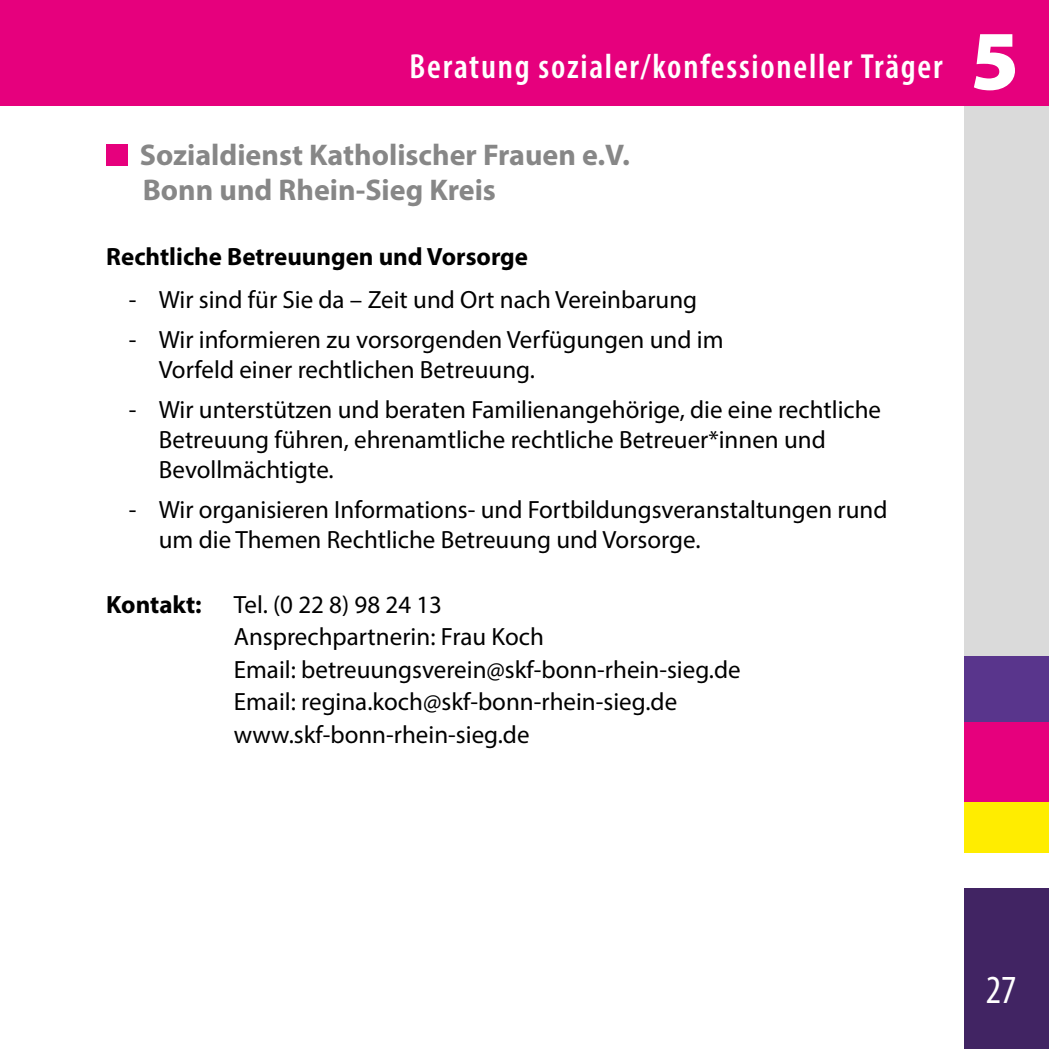
<style>
.page{position:relative;width:1049px;height:1049px;background:#fff}
.page>*{position:absolute;margin:0;border:0;box-sizing:border-box;transform-origin:0 0}
.t1{font:900 85px "Myriad Pro";color:#fff}
.t2{font:condensed 40px "Myriad Pro";color:#fff}
.t3{font:600 condensed 35px "Myriad Pro";letter-spacing:.05em;color:#fff}
.t4{font:700 30px/35px "Myriad Pro";color:#878787}
.t5{font:25px/30px "Myriad Pro";color:#000}
.t6{font:700 25px "Myriad Pro";color:#000}
</style>
<div class="page">
<div style="left:964px;top:99px;width:85px;height:584px;background:#dadada"></div>
<div style="left:0;top:0;width:1049px;height:106px;background:#e6007d"></div>
<div style="left:964px;top:656px;width:85px;height:66px;background:#59358c"></div>
<div style="left:964px;top:722px;width:85px;height:80px;background:#e6007d"></div>
<div style="left:964px;top:802px;width:85px;height:51px;background:#ffed00"></div>
<div style="left:964px;top:888px;width:85px;height:161px;background:#412463"></div>
<div style="left:106px;top:144px;width:22px;height:21px;background:#e6007d"></div>
<h3 class="t3" style="left:409px;top:44px;width:535px">Beratung sozialer/konfessioneller Träger</h3>
<p class="t4" style="left:140px;top:137px;width:492px">Sozialdienst Katholischer Frauen e.V.<br>Bonn und Rhein-Sieg Kreis</p>
<p class="t6" style="left:106px;top:240px;width:423px">Rechtliche Betreuungen und Vorsorge</p>
<p class="t5" style="left:129px;top:284px;width:570px">- Wir sind für Sie da – Zeit und Ort nach Vereinbarung</p>
<p class="t5" style="left:159px;top:324px;width:566px;text-indent:-30px">- Wir informieren zu vorsorgenden Verfügungen und im<br>Vorfeld einer rechtlichen Betreuung.</p>
<p class="t5" style="left:159px;top:394px;width:724px;text-indent:-30px">- Wir unterstützen und beraten Familienangehörige, die eine rechtliche<br>Betreuung führen, ehrenamtliche rechtliche Betreuer*innen und<br>Bevollmächtigte.</p>
<p class="t5" style="left:159px;top:494px;width:730px;text-indent:-30px">- Wir organisieren Informations- und Fortbildungsveranstaltungen rund um die Themen Rechtliche Betreuung und Vorsorge.</p>
<p class="t6" style="left:106px;top:588px;width:97px">Kontakt:</p>
<p class="t5" style="left:234px;top:588px;width:508px;line-height:32.5px">Tel. (0 22 8) 98 24 13<br>Ansprechpartnerin: Frau Koch<br>Email: betreuungsverein@skf-bonn-rhein-sieg.de Email: regina.koch@skf-bonn-rhein-sieg.de www.skf-bonn-rhein-sieg.de</p>
<h1 class="t1" style="left:970px;top:4px;width:50px">5</h1>
<h2 class="t2" style="left:986px;top:965px;width:32px">27</h2>
</div>
